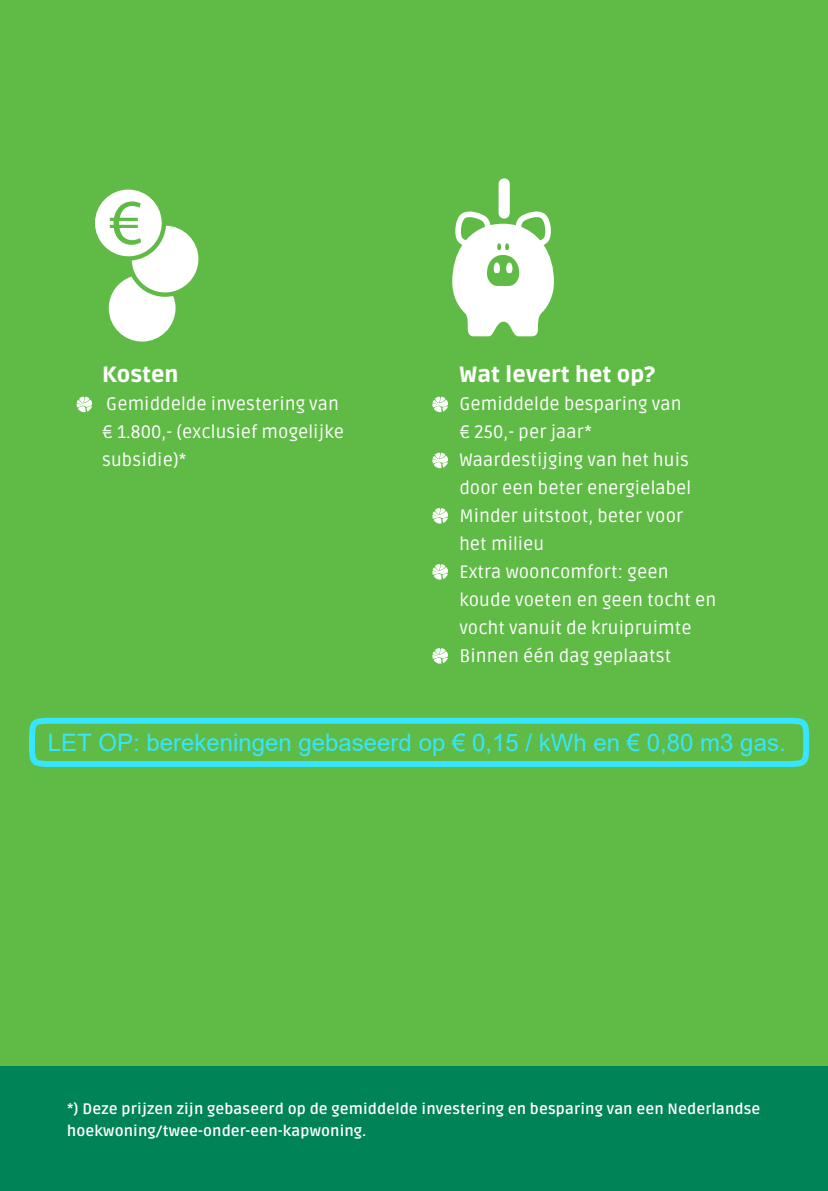
<style>
.page{position:relative;width:828px;height:1191px;background:#fff}
.page>*{position:absolute;margin:0;border:0;box-sizing:border-box;transform-origin:0 0}
.t1{font:24px "Arial";color:#37e5ff}
.t2{font:900 22px "Ruda";letter-spacing:.005em;color:#fff}
.t3{font:18px/28px "Ruda";letter-spacing:.005em;color:#fff}
.t4{font:700 15px/22px "Ruda";letter-spacing:.01em;color:#fff}
</style>
<div class="page">
<div style="left:0;top:0;width:828px;height:34px;background:#60bb46"></div>
<div style="left:0;top:18px;width:828px;height:1048px;background:#60bb46"></div>
<svg style="left:452px;top:178px;width:102px;height:158px"></svg>
<svg style="left:95px;top:189px;width:103px;height:152px"></svg>
<div style="left:0;top:1066px;width:828px;height:125px;background:#008356"></div>
<svg style="left:432px;top:452px;width:16px;height:16px"></svg>
<svg style="left:432px;top:396px;width:16px;height:16px"></svg>
<svg style="left:432px;top:508px;width:16px;height:16px"></svg>
<svg style="left:432px;top:564px;width:16px;height:16px"></svg>
<svg style="left:432px;top:648px;width:16px;height:16px"></svg>
<svg style="left:77px;top:396px;width:15px;height:16px"></svg>
<div style="left:29px;top:717px;width:780px;height:50px;border:6px solid #37e5ff;border-radius:22px"></div>
<p class="t2" style="left:102px;top:362px;width:78px">Kosten</p>
<p class="t3" style="left:102px;top:390px;width:243px">Gemiddelde investering van € 1.800,- (exclusief mogelijke</p>
<p class="t3" style="left:102px;top:446px;width:86px">subsidie)*</p>
<p class="t2" style="left:459px;top:362px;width:197px">Wat levert het op?</p>
<p class="t3" style="left:459px;top:390px;width:224px">Gemiddelde besparing van € 250,- per jaar*</p>
<p class="t3" style="left:459px;top:446px;width:233px">Waardestijging van het huis door een beter energielabel</p>
<p class="t3" style="left:459px;top:502px;width:225px">Minder uitstoot, beter voor het milieu</p>
<p class="t3" style="left:459px;top:558px;width:258px">Extra wooncomfort: geen koude voeten en geen tocht en vocht vanuit de kruipruimte</p>
<p class="t3" style="left:459px;top:642px;width:213px">Binnen één dag geplaatst</p>
<h1 class="t1" style="left:48px;top:725px;width:739px">LET OP: berekeningen gebaseerd op € 0,15 / kWh en € 0,80 m3 gas.</h1>
<p class="t4" style="left:67px;top:1098px;width:694px">*) Deze prijzen zijn gebaseerd op de gemiddelde investering en besparing van een Nederlandse hoekwoning/twee-onder-een-kapwoning.</p>
</div>
